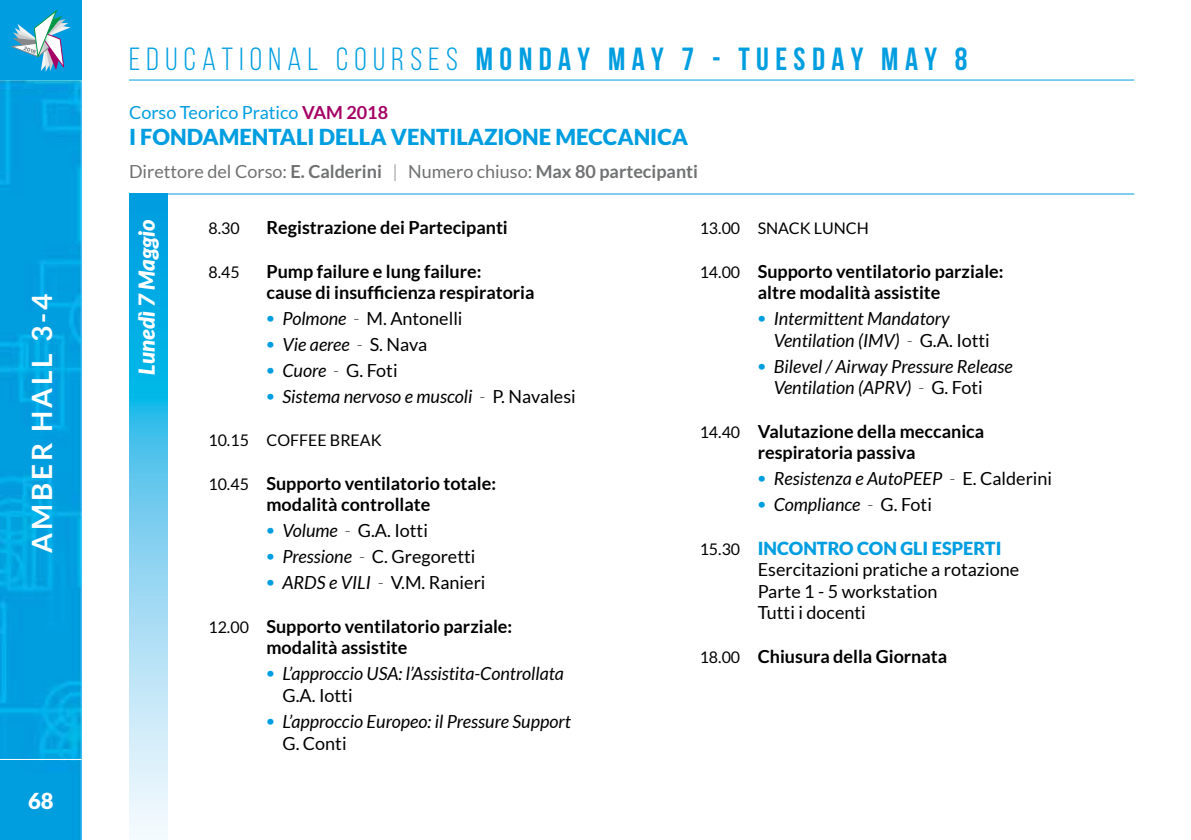
<style>
.page{position:relative;width:1191px;height:840px;background:#fff}
.page>*{position:absolute;margin:0;border:0;box-sizing:border-box;transform-origin:0 0}
.t1{font:700 32px "Bebas Neue";letter-spacing:.2em;color:#009ee0}
.t2{font:700 28px "Lato";letter-spacing:.1em;color:#fff}
.t3{font:900 22px "Lato";color:#009ee0}
.t4{font:italic 900 22px "Lato";color:#fff}
.t5{font:900 22px "Lato";color:#fff}
.t6{font:700 18px/21.6px "Lato";color:#000;text-align:center}
.t7{font:italic 18px/21.6px "Lato";color:#000}
.t8{font:18px/21.6px "Lato";color:#000}
.t9{font:18px "Lato";color:#707172}
.t10{font:18px "Lato";color:#009ee0}
.t11{font:16px "Lato";color:#000}
.s1{font-weight:400}
.s2{font-weight:700;color:#a50064}
.s3{font-weight:700}
.s4{font-weight:300}
.s5{font-weight:700;font-size:14px;color:#009ee0}
.s6{font-style:italic}
.s7{font-weight:700;font-style:normal;font-size:14px;color:#009ee0}
.s8{font-weight:300;font-style:normal}
.s9{font-style:normal}
.s10{font-weight:400;font-size:16px}
.s11{font-size:16px}
.s12{font-weight:900;color:#009ee0}
</style>
<div class="page">
<img style="left:0;top:79px;width:82px;height:760px">
<hr style="left:129px;top:79px;width:1005px;height:1px;background:#009ee0">
<hr style="left:129px;top:193px;width:1005px;height:1px;background:#009ee0">
<hr style="left:0;top:758px;width:82px;height:1px;background:#fff">
<div style="left:0;top:0;width:82px;height:79px;background:#009ee0"></div>
<svg style="left:11px;top:10px;width:60px;height:62px"></svg>
<svg style="left:129px;top:194px;width:38px;height:644px;background:#6bcbee"></svg>
<h2 class="t2" style="left:26px;top:552px;width:260px;rotate:-90deg">AMBER HALL 3-4</h2>
<p class="t5" style="left:28px;top:788px;width:27px">68</p>
<h1 class="t1" style="left:129px;top:41px;width:840px"><span class="s1">EDUCATIONAL COURSES</span> MONDAY MAY 7 - TUESDAY MAY 8</h1>
<p class="t10" style="left:129px;top:102px;width:261px">Corso Teorico Pratico <span class="s2">VAM 2018</span></p>
<p class="t3" style="left:129px;top:124px;width:560px">I FONDAMENTALI DELLA VENTILAZIONE MECCANICA</p>
<p class="t9" style="left:129px;top:161px;width:570px">Direttore del Corso: <span class="s3">E. Calderini</span> <span class="s4">|</span> Numero chiuso: <span class="s3">Max 80 partecipanti</span></p>
<p class="t4" style="left:134px;top:374px;width:156px;rotate:-90deg">Lunedì 7 Maggio</p>
<p class="t11" style="left:208px;top:219px;width:33px">8.30</p>
<p class="t6" style="left:266px;top:216px;width:243px">Registrazione dei Partecipanti</p>
<p class="t11" style="left:208px;top:262px;width:33px">8.45</p>
<p class="t6" style="left:266px;top:260px;width:270px;text-align:left">Pump failure e lung failure:<br>cause di insufficienza respiratoria</p>
<p class="t8" style="left:266px;top:307px;width:198px"><span class="s5">•</span> <span class="s6">Polmone</span> <span class="s4">-</span> M. Antonelli</p>
<p class="t7" style="left:266px;top:334px;width:162px"><span class="s7">•</span> Vie aeree <span class="s8">-</span> <span class="s9">S. Nava</span></p>
<p class="t8" style="left:266px;top:359px;width:133px"><span class="s5">•</span> <span class="s6">Cuore</span> <span class="s4">-</span> G. Foti</p>
<p class="t7" style="left:266px;top:386px;width:311px"><span class="s7">•</span> Sistema nervoso e muscoli <span class="s8">-</span> <span class="s9">P. Navalesi</span></p>
<p class="t11" style="left:208px;top:431px;width:175px">10.15 COFFEE BREAK</p>
<p class="t6" style="left:208px;top:472px;width:289px"><span class="s10">10.45</span> Supporto ventilatorio totale: modalità controllate</p>
<p class="t8" style="left:266px;top:519px;width:163px"><span class="s5">•</span> <span class="s6">Volume</span> <span class="s4">-</span> G.A. Iotti</p>
<p class="t8" style="left:266px;top:545px;width:210px"><span class="s5">•</span> <span class="s6">Pressione</span> <span class="s4">-</span> C. Gregoretti</p>
<p class="t8" style="left:266px;top:571px;width:221px"><span class="s5">•</span> <span class="s6">ARDS e VILI</span> <span class="s4">-</span> V.M. Ranieri</p>
<p class="t6" style="left:266px;top:614px;width:247px;text-align:left;text-indent:-58px"><span class="s10">12.00</span> Supporto ventilatorio parziale: modalità assistite</p>
<p class="t7" style="left:282px;top:663px;width:283px;text-indent:-16px"><span class="s7">•</span> L’approccio USA: l’Assistita-Controllata<br><span class="s9">G.A. Iotti</span></p>
<p class="t7" style="left:282px;top:710px;width:290px;text-indent:-16px"><span class="s7">•</span> L’approccio Europeo: il Pressure Support<br><span class="s9">G. Conti</span></p>
<p class="t11" style="left:699px;top:219px;width:171px">13.00 SNACK LUNCH</p>
<p class="t6" style="left:699px;top:260px;width:305px"><span class="s10">14.00</span> Supporto ventilatorio parziale: altre modalità assistite</p>
<p class="t7" style="left:773px;top:308px;width:218px;text-indent:-16px"><span class="s7">•</span> Intermittent Mandatory<br>Ventilation (IMV) <span class="s8">-</span> <span class="s9">G.A. Iotti</span></p>
<p class="t7" style="left:773px;top:356px;width:241px;text-indent:-16px"><span class="s7">•</span> Bilevel / Airway Pressure Release<br>Ventilation (APRV) <span class="s8">-</span> <span class="s9">G. Foti</span></p>
<p class="t6" style="left:699px;top:420px;width:286px"><span class="s10">14.40</span> Valutazione della meccanica respiratoria passiva</p>
<p class="t7" style="left:757px;top:468px;width:296px"><span class="s7">•</span> Resistenza e AutoPEEP <span class="s8">-</span> <span class="s9">E. Calderini</span></p>
<p class="t7" style="left:757px;top:494px;width:176px"><span class="s7">•</span> Compliance <span class="s8">-</span> <span class="s9">G. Foti</span></p>
<p class="t8" style="left:757px;top:537px;width:263px;text-indent:-58px"><span class="s11">15.30</span> <span class="s12">INCONTRO CON GLI ESPERTI<br></span>Esercitazioni pratiche a rotazione<br>Parte 1 - 5 workstation<br>Tutti i docenti</p>
<p class="t6" style="left:699px;top:644px;width:249px"><span class="s10">18.00</span> Chiusura della Giornata</p>
</div>
